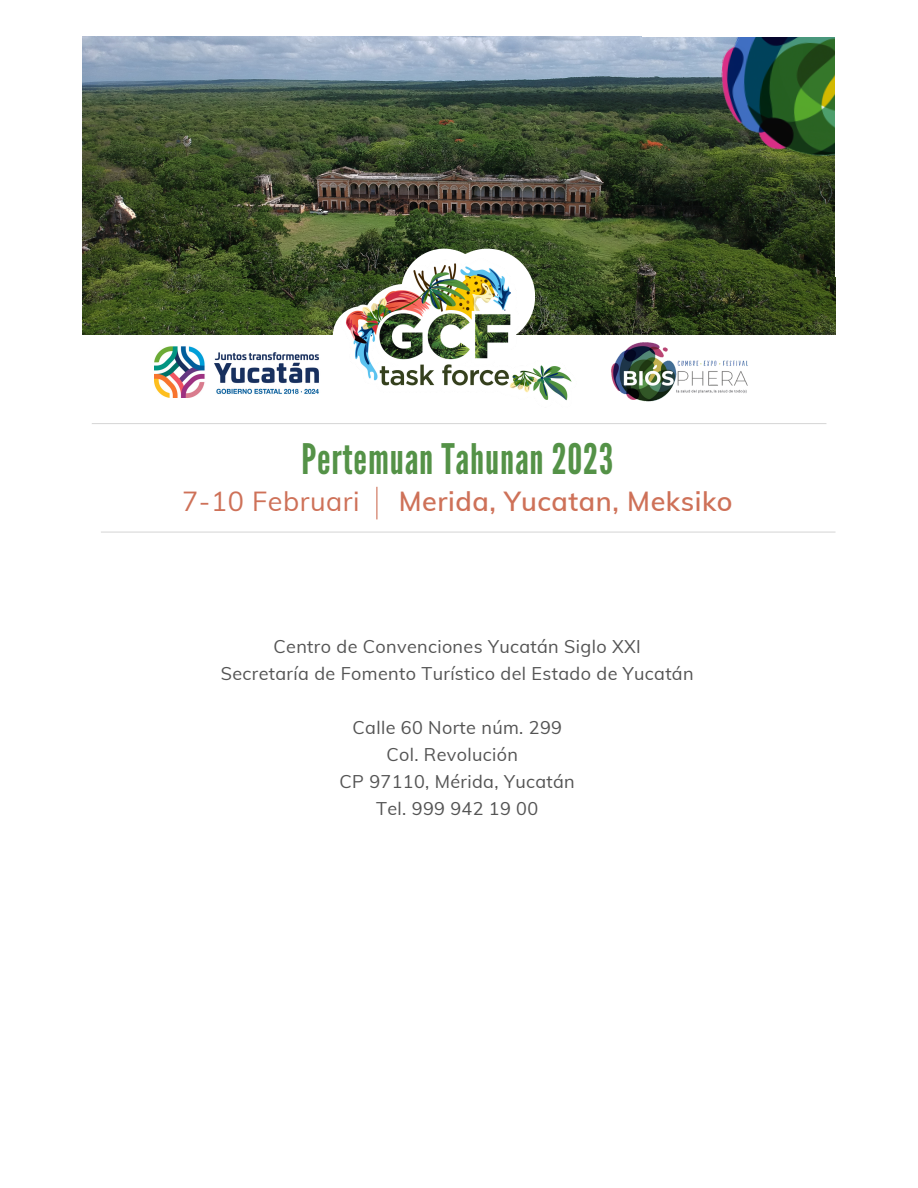
<style>
.page{position:relative;width:918px;height:1188px;background:#fff}
.page>*{position:absolute;margin:0;border:0;box-sizing:border-box;transform-origin:0 0}
.t1{font:42px "League Gothic";letter-spacing:.02em;color:#549247}
.t2{font:600 27px "Muli";letter-spacing:.02em;color:#ce7158}
.t3{font:27px "Muli";letter-spacing:.02em;color:#ce7158}
.t4{font:18px/27px "Muli";letter-spacing:.02em;color:#545454;text-align:center}
</style>
<div class="page">
<hr style="left:92px;top:423px;width:734px;height:1px;background:#d9d9d9">
<img style="left:83px;top:37px;width:752px;height:298px">
<hr style="left:101px;top:532px;width:735px;height:1px;background:#d9d9d9">
<img style="left:629px;top:36px;width:17px;height:159px">
<img style="left:646px;top:37px;width:189px;height:163px">
<div style="left:643px;top:0;width:275px;height:37px;background:#fff"></div>
<hr style="left:376px;top:487px;width:1px;height:32px;background:#ce7158">
<img style="left:322px;top:239px;width:274px;height:162px">
<img style="left:611px;top:342px;width:137px;height:60px">
<img style="left:155px;top:341px;width:193px;height:56px">
<h1 class="t1" style="left:301px;top:435px;width:313px">Pertemuan Tahunan 2023</h1>
<h2 class="t3" style="left:182px;top:484px;width:179px">7-10 Februari</h2>
<h2 class="t2" style="left:399px;top:484px;width:335px">Merida, Yucatan, Meksiko</h2>
<p class="t4" style="left:221px;top:632px;width:474px">Centro de Convenciones Yucatán Siglo XXI<br>Secretaría de Fomento Turístico del Estado de Yucatán</p>
<p class="t4" style="left:340px;top:713px;width:237px">Calle 60 Norte núm. 299<br>Col. Revolución<br>CP 97110, Mérida, Yucatán<br>Tel. 999 942 19 00</p>
</div>
